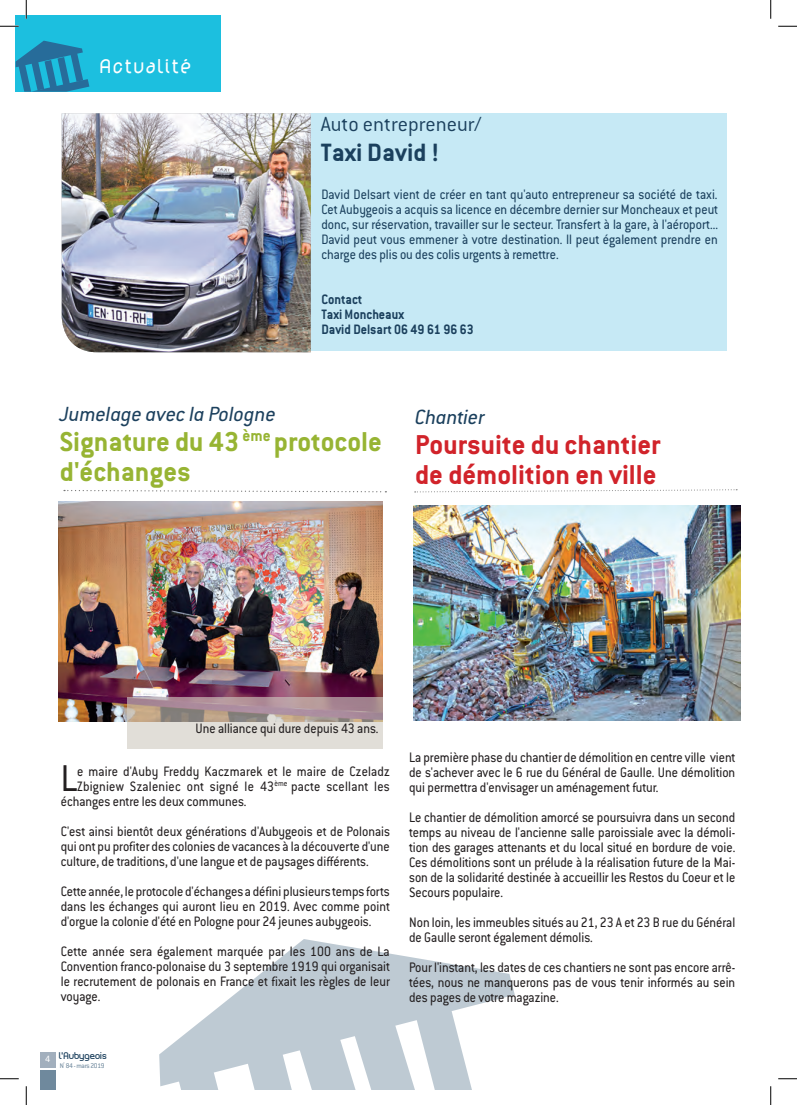
<style>
.page{position:relative;width:797px;height:1105px;background:#fff}
.page>*{position:absolute;margin:0;border:0;box-sizing:border-box;transform-origin:0 0}
.t1{font:41px "Conduit ITC";color:#231f20;scale:.92 1}
.t2{font:700 30px/30px "Conduit ITC";color:#d1232a}
.t3{font:700 30px/30px "Conduit ITC";color:#97b433}
.t4{font:700 27.5px "Conduit ITC";color:#1b405d}
.t5{font:italic 22.5px "Conduit ITC";color:#1d415e}
.t6{font:300 22.5px "Conduit ITC";color:#1b405d}
.t7{font:22.5px "lelim 800";color:#fff}
.t8{font:italic 22.5px "Conduit ITC";color:#1b405d}
.t9{font:15.12px/15px "Conduit ITC";color:#231f20;text-align:justify;scale:.91 1}
.t10{font:15px/15px "Conduit ITC";color:#231f20;text-align:justify;scale:.92 1}
.t11{font:15px/15px "Conduit ITC";color:#1b405d;text-align:justify;scale:.92 1}
.t12{font:15px "Conduit ITC";letter-spacing:.02em;color:#231f20;scale:.92 1}
.t13{font:700 15px/15px "Conduit ITC";color:#1b405d;scale:.92 1}
.t14{font:10px "Conduit ITC";color:#fff}
.t15{font:9.25px "Planet Estyle";color:#1d415e}
.t16{font:7.5px "Conduit ITC";letter-spacing:-.035em;color:#6f899d}
</style>
<div class="page">
<svg style="left:180px;top:1086px;width:292px;height:3px"></svg>
<svg style="left:159px;top:939px;width:356px;height:147px;fill:#becad3"></svg>
<div style="left:16px;top:16px;width:205px;height:76px;background:#1cbfdf"></div>
<svg style="left:16px;top:41px;width:73px;height:51px"></svg>
<svg style="left:64px;top:489px;width:322px;height:4px"></svg>
<img style="left:58px;top:502px;width:325px;height:219px">
<div style="left:309px;top:113px;width:418px;height:238px;background:#c6e9f5"></div>
<img style="left:62px;top:113px;width:249px;height:239px">
<svg style="left:414px;top:489px;width:323px;height:4px"></svg>
<img style="left:414px;top:505px;width:326px;height:216px">
<svg style="left:128px;top:697px;width:255px;height:51px;background:#c6b8b6"></svg>
<div style="left:40px;top:1052px;width:15px;height:16px;background:#a2afbd"></div>
<div style="left:40px;top:1070px;width:15px;height:19px;background:#6f899d"></div>
<svg style="left:0;top:25px;width:19px;height:2px"></svg>
<svg style="left:778px;top:25px;width:19px;height:2px"></svg>
<svg style="left:0;top:1078px;width:19px;height:1px"></svg>
<svg style="left:778px;top:1078px;width:19px;height:1px"></svg>
<svg style="left:25px;top:0;width:2px;height:19px"></svg>
<svg style="left:25px;top:1086px;width:2px;height:19px"></svg>
<svg style="left:770px;top:0;width:1px;height:19px"></svg>
<svg style="left:770px;top:1086px;width:1px;height:19px"></svg>
<h3 class="t7" style="left:99px;top:55px;width:95px">Actualité</h3>
<h3 class="t6" style="left:321px;top:112px;width:162px">Auto entrepreneur/</h3>
<h3 class="t4" style="left:321px;top:137px;width:120px">Taxi David !</h3>
<p class="t11" style="left:321px;top:186px;width:432px">David Delsart vient de créer en tant qu'auto entrepreneur sa société de taxi.<br>Cet Aubygeois a acquis sa licence en décembre dernier sur Moncheaux et peut donc, sur réservation, travailler sur le secteur. Transfert à la gare, à l'aéroport...<br>David peut vous emmener à votre destination. Il peut également prendre en charge des plis ou des colis urgents à remettre.</p>
<p class="t13" style="left:321px;top:291px;width:167px">Contact<br>Taxi Moncheaux<br>David Delsart 06 49 61 96 63</p>
<h3 class="t5" style="left:60px;top:400px;width:217px">Jumelage avec la Pologne</h3>
<h2 class="t3" style="left:60px;top:426px;width:323px">Signature du 43 <sup>ème</sup> protocole d'échanges</h2>
<h3 class="t8" style="left:415px;top:403px;width:71px">Chantier</h3>
<h2 class="t2" style="left:415px;top:429px;width:247px">Poursuite du chantier de démolition en ville</h2>
<p class="t10" style="left:195px;top:720px;width:200px">Une alliance qui dure depuis 43 ans.</p>
<h1 class="t1" style="left:61px;top:753px;width:19px">L</h1>
<p class="t10" style="left:77px;top:763px;width:341px">e maire d'Auby Freddy Kaczmarek et le maire de Czeladz</p>
<p class="t12" style="left:77px;top:777px;width:341px">Zbigniew Szaleniec ont signé le 43<sup>ème</sup> pacte scellant les</p>
<p class="t10" style="left:61px;top:793px;width:203px">échanges entre les deux communes.</p>
<p class="t10" style="left:61px;top:823px;width:359px">C'est ainsi bientôt deux générations d'Aubygeois et de Polonais qui ont pu profiter des colonies de vacances à la découverte d'une culture, de traditions, d'une langue et de paysages différents.</p>
<p class="t10" style="left:61px;top:883px;width:359px">Cette année, le protocole d'échanges a défini plusieurs temps forts dans les échanges qui auront lieu en 2019. Avec comme point d'orgue la colonie d'été en Pologne pour 24 jeunes aubygeois.</p>
<p class="t10" style="left:61px;top:943px;width:359px">Cette année sera également marquée par les 100 ans de La Convention franco-polonaise du 3 septembre 1919 qui organisait le recrutement de polonais en France et fixait les règles de leur voyage.</p>
<p class="t14" style="left:45px;top:1053px;width:7px">4</p>
<p class="t15" style="left:59px;top:1049px;width:49px">l’Aubygeois</p>
<p class="t16" style="left:60px;top:1061px;width:46px">N<sup>°</sup> 84 - mars 2019</p>
<p class="t9" style="left:409px;top:749px;width:360px">La première phase du chantier de démolition en centre ville vient de s'achever avec le 6 rue du Général de Gaulle. Une démolition qui permettra d'envisager un aménagement futur.</p>
<p class="t9" style="left:409px;top:809px;width:360px">Le chantier de démolition amorcé se poursuivra dans un second temps au niveau de l'ancienne salle paroissiale avec la démoli&shy;tion des garages attenants et du local situé en bordure de voie.<br>Ces démolitions sont un prélude à la réalisation future de la Mai&shy;son de la solidarité destinée à accueillir les Restos du Coeur et le Secours populaire.</p>
<p class="t9" style="left:409px;top:914px;width:360px">Non loin, les immeubles situés au 21, 23 A et 23 B rue du Général de Gaulle seront également démolis.</p>
<p class="t9" style="left:409px;top:959px;width:360px">Pour l'instant, les dates de ces chantiers ne sont pas encore arrê&shy;tées, nous ne manquerons pas de vous tenir informés au sein des pages de votre magazine.</p>
</div>
